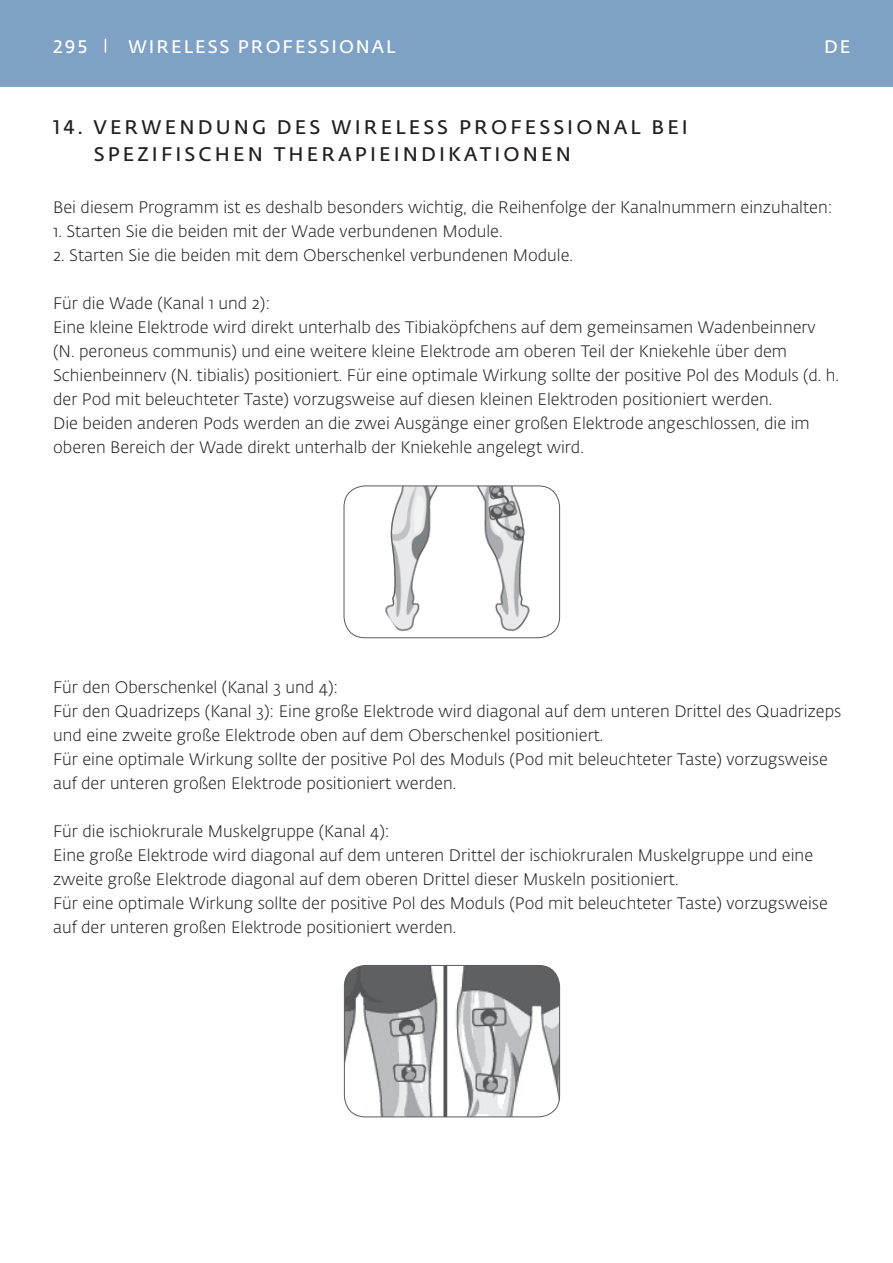
<style>
.page{position:relative;width:893px;height:1263px;background:#fff}
.page>*{position:absolute;margin:0;border:0;box-sizing:border-box;transform-origin:0 0}
.t1{font:600 19.5px/27px "Fedra Sans Alt Pro";letter-spacing:.16em;color:#231f20}
.t2{font:600 18px "Fedra Sans Alt Pro";letter-spacing:.11em;color:#fff}
.Basic_Body{font:300 16.5px/24px "Fedra Sans Alt Pro";color:#231f20}
.Bullets{font:300 16.5px/24px "Fedra Sans Alt Pro";color:#231f20}
</style>
<div class="page">
<div style="left:0;top:0;width:893px;height:87px;background:#7fa1c5"></div>
<svg style="left:105px;top:39px;width:1px;height:14px"></svg>
<img style="left:351px;top:486px;width:179px;height:152px">
<div style="left:344px;top:486px;width:216px;height:152px;border:1px solid #595a5c;border-radius:21px"></div>
<img style="left:344px;top:965px;width:216px;height:152px">
<div style="left:344px;top:965px;width:216px;height:152px;border:1px solid #595a5c;border-radius:21px"></div>
<p class="t2" style="left:53px;top:33px;width:36px">295</p>
<p class="t2" style="left:128px;top:33px;width:269px">WIRELESS PROFESSIONAL</p>
<p class="t2" style="left:824px;top:34px;width:28px">DE</p>
<p class="t1" style="left:94px;top:113px;width:596px;text-indent:-40px">14. VERWENDUNG DES WIRELESS PROFESSIONAL BEI<br>SPEZIFISCHEN THERAPIEINDIKATIONEN</p>
<p class="Basic_Body" style="left:53px;top:195px;width:781px">Bei diesem Programm ist es deshalb besonders wichtig, die Reihenfolge der Kanalnummern einzuhalten:</p>
<p class="Basic_Body" style="left:53px;top:219px;width:451px">1. Starten Sie die beiden mit der Wade verbundenen Module.</p>
<p class="Basic_Body" style="left:53px;top:243px;width:521px">2. Starten Sie die beiden mit dem Oberschenkel verbundenen Module.</p>
<p class="Basic_Body" style="left:53px;top:291px;width:218px">Für die Wade (Kanal 1 und 2):</p>
<p class="Basic_Body" style="left:53px;top:315px;width:787px">Eine kleine Elektrode wird direkt unterhalb des Tibiaköpfchens auf dem gemeinsamen Wadenbeinnerv (N. peroneus communis) und eine weitere kleine Elektrode am oberen Teil der Kniekehle über dem Schienbeinnerv (N. tibialis) positioniert. Für eine optimale Wirkung sollte der positive Pol des Moduls (d. h. der Pod mit beleuchteter Taste) vorzugsweise auf diesen kleinen Elektroden positioniert werden.</p>
<p class="Basic_Body" style="left:53px;top:411px;width:758px">Die beiden anderen Pods werden an die zwei Ausgänge einer großen Elektrode angeschlossen, die im oberen Bereich der Wade direkt unterhalb der Kniekehle angelegt wird.</p>
<p class="Bullets" style="left:53px;top:675px;width:287px">Für den Oberschenkel (Kanal 3 und 4):</p>
<p class="Bullets" style="left:53px;top:699px;width:790px">Für den Quadrizeps (Kanal 3): Eine große Elektrode wird diagonal auf dem unteren Drittel des Quadrizeps und eine zweite große Elektrode oben auf dem Oberschenkel positioniert.</p>
<p class="Bullets" style="left:53px;top:747px;width:776px">Für eine optimale Wirkung sollte der positive Pol des Moduls (Pod mit beleuchteter Taste) vorzugsweise auf der unteren großen Elektrode positioniert werden.</p>
<p class="Bullets" style="left:53px;top:819px;width:338px">Für die ischiokrurale Muskelgruppe (Kanal 4):</p>
<p class="Bullets" style="left:53px;top:843px;width:761px">Eine große Elektrode wird diagonal auf dem unteren Drittel der ischiokruralen Muskelgruppe und eine zweite große Elektrode diagonal auf dem oberen Drittel dieser Muskeln positioniert.</p>
<p class="Bullets" style="left:53px;top:891px;width:776px">Für eine optimale Wirkung sollte der positive Pol des Moduls (Pod mit beleuchteter Taste) vorzugsweise auf der unteren großen Elektrode positioniert werden.</p>
</div>
